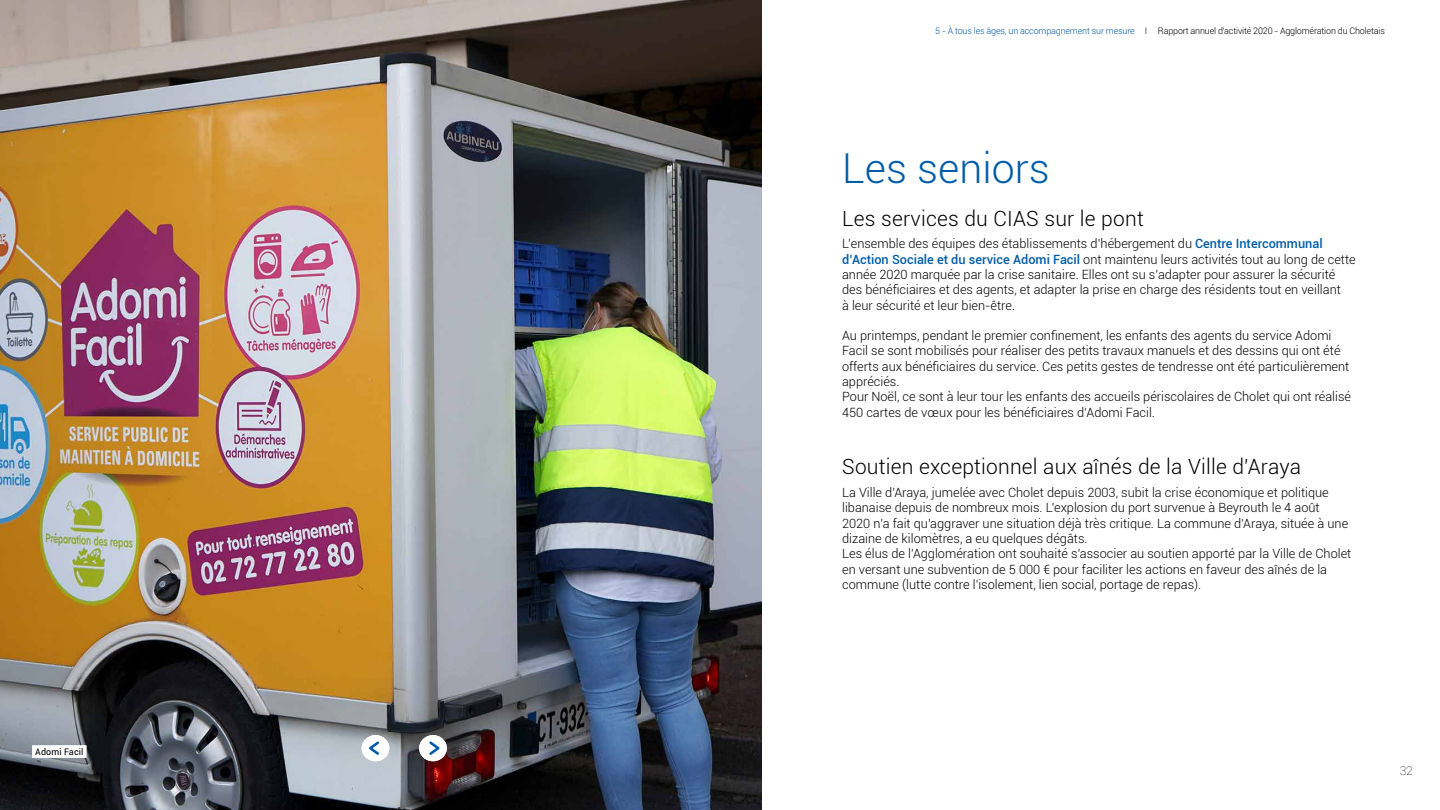
<style>
.page{position:relative;width:1440px;height:810px;background:#fff}
.page>*{position:absolute;margin:0;border:0;box-sizing:border-box;transform-origin:0 0}
.t1{font:300 41.25px "Roboto";color:#005da9}
.t2{font:300 21px "Roboto";letter-spacing:.01em;color:#000}
.t3{font:300 12.75px/15.3px "Roboto";color:#000}
.t4{font:100 12.23px "Roboto";color:#000}
.t5{font:300 9px "Roboto";letter-spacing:-.02em;color:#000}
.t6{font:300 9px "Roboto";letter-spacing:-.02em;color:#005da9}
.t7{font:9px "Roboto";letter-spacing:.01em;color:#000}
.s1{color:#000}
.s2{font-weight:500;color:#005da9}
</style>
<div class="page">
<img style="left:0;top:0;width:761px;height:810px">
<div style="left:32px;top:745px;width:55px;height:13px;background:#fff"></div>
<div style="left:362px;top:735px;width:27px;height:26px;background:#fff;border-radius:50%"></div>
<svg style="left:369px;top:741px;width:10px;height:14px"></svg>
<div style="left:419px;top:735px;width:28px;height:26px;background:#fff;border-radius:50%"></div>
<svg style="left:429px;top:741px;width:11px;height:14px"></svg>
<p class="t7" style="left:35px;top:745px;width:50px">Adomi Facil</p>
<p class="t6" style="left:935px;top:24px;width:213px">5 - À tous les âges, un accompagnement sur mesure <span class="s1">I</span></p>
<p class="t5" style="left:1158px;top:24px;width:228px">Rapport annuel d'activité 2020 - Agglomération du Choletais</p>
<h1 class="t1" style="left:842px;top:140px;width:209px">Les seniors</h1>
<h2 class="t2" style="left:842px;top:204px;width:303px">Les services du CIAS sur le pont</h2>
<p class="t3" style="left:842px;top:236px;width:515px">L’ensemble des équipes des établissements d’hébergement du <span class="s2">Centre Intercommunal d’Action Sociale et du service Adomi Facil</span> ont maintenu leurs activités tout au long de cette année 2020 marquée par la crise sanitaire. Elles ont su s’adapter pour assurer la sécurité des bénéficiaires et des agents, et adapter la prise en charge des résidents tout en veillant<br>à leur sécurité et leur bien-être.</p>
<p class="t3" style="left:842px;top:328px;width:511px">Au printemps, pendant le premier confinement, les enfants des agents du service Adomi Facil se sont mobilisés pour réaliser des petits travaux manuels et des dessins qui ont été offerts aux bénéficiaires du service. Ces petits gestes de tendresse ont été particulièrement appréciés.<br>Pour Noël, ce sont à leur tour les enfants des accueils périscolaires de Cholet qui ont réalisé 450 cartes de vœux pour les bénéficiaires d’Adomi Facil.</p>
<h2 class="t2" style="left:842px;top:452px;width:461px">Soutien exceptionnel aux aînés de la Ville d'Araya</h2>
<p class="t3" style="left:842px;top:484px;width:511px">La Ville d'Araya, jumelée avec Cholet depuis 2003, subit la crise économique et politique libanaise depuis de nombreux mois. L'explosion du port survenue à Beyrouth le 4 août<br>2020 n'a fait qu'aggraver une situation déjà très critique. La commune d'Araya, située à une dizaine de kilomètres, a eu quelques dégâts.<br>Les élus de l'Agglomération ont souhaité s'associer au soutien apporté par la Ville de Cholet en versant une subvention de 5 000 € pour faciliter les actions en faveur des aînés de la commune (lutte contre l'isolement, lien social, portage de repas).</p>
<p class="t4" style="left:1400px;top:762px;width:15px">32</p>
</div>
